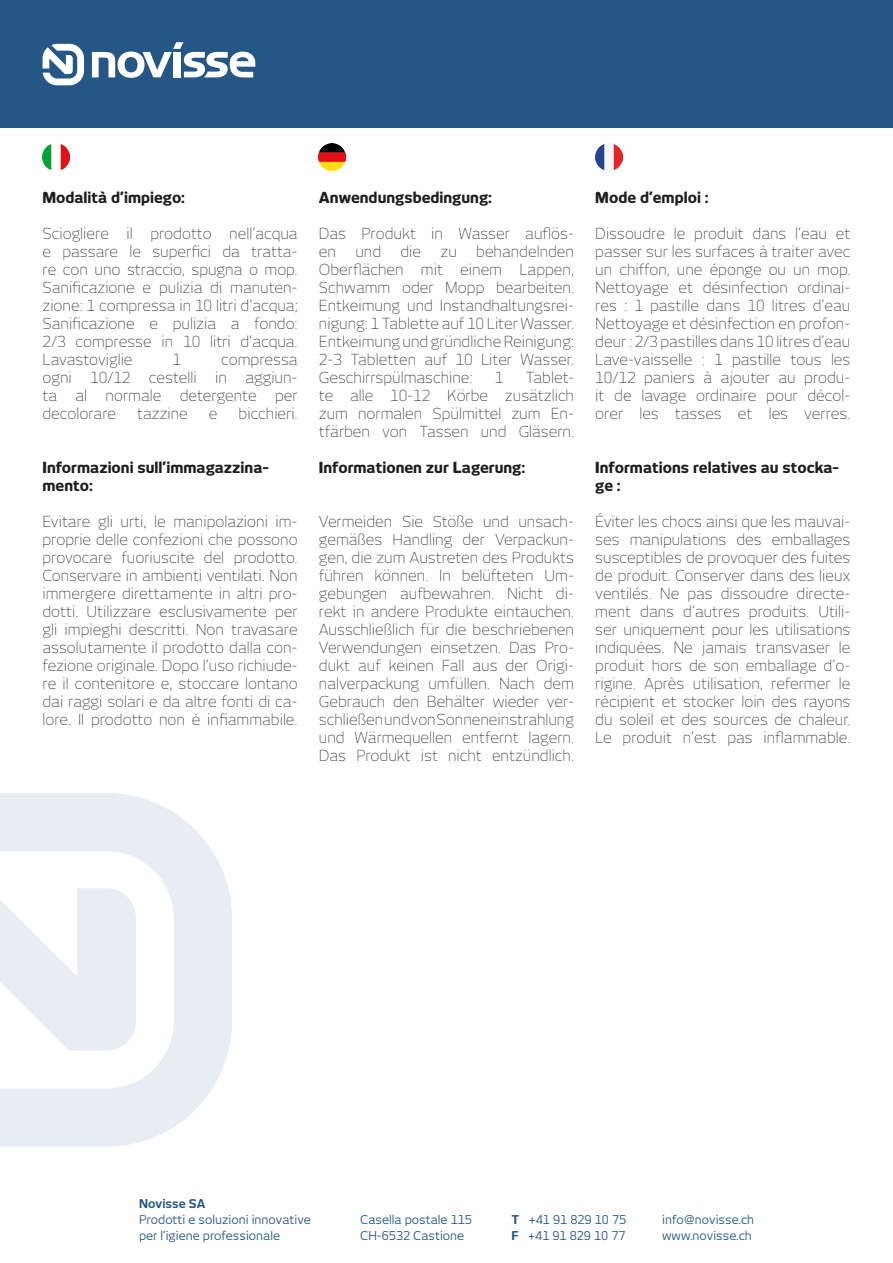
<style>
.page{position:relative;width:893px;height:1263px;background:#fff}
.page>*{position:absolute;margin:0;border:0;box-sizing:border-box;transform-origin:0 0}
.t1{font:15px/18px "New June Fine";color:#1d1d1b;text-align:justify}
.t2{font:800 15px/18px "New June";color:#1d1d1b}
.t3{font:12px/15.1px "New June";color:#245686}
.t4{font:700 12px "New June";color:#245686}
.s1{font-weight:700}
</style>
<div class="page">
<div style="left:0;top:0;width:893px;height:128px;background:#245686"></div>
<img style="left:43px;top:144px;width:26px;height:26px">
<img style="left:595px;top:144px;width:27px;height:26px">
<img style="left:319px;top:143px;width:27px;height:27px">
<svg style="left:92px;top:42px;width:163px;height:36px"></svg>
<svg style="left:43px;top:44px;width:41px;height:41px"></svg>
<svg style="left:0;top:793px;width:232px;height:353px;fill:#e8ecf3"></svg>
<p class="t2" style="left:43px;top:188px;width:144px">Modalità d’impiego:</p>
<p class="t1" style="left:43px;top:224px;width:257px">Sciogliere il prodotto nell’acqua e passare le superfici da tratta&shy;re con uno straccio, spugna o mop.</p>
<p class="t1" style="left:43px;top:278px;width:257px">Sanificazione e pulizia di manuten&shy;zione: 1 compressa in 10 litri d’acqua;</p>
<p class="t1" style="left:43px;top:314px;width:257px">Sanificazione e pulizia a fondo:<br>2/3 compresse in 10 litri d’acqua.</p>
<p class="t1" style="left:43px;top:350px;width:92px">Lavastoviglie</p>
<p class="t1" style="left:173px;top:350px;width:10px">1</p>
<p class="t1" style="left:43px;top:350px;width:257px;text-indent:179px">compressa ogni 10/12 cestelli in aggiun&shy;ta al normale detergente per decolorare</p>
<p class="t1" style="left:137px;top:404px;width:52px">tazzine</p>
<p class="t1" style="left:209px;top:404px;width:10px">e</p>
<p class="t1" style="left:239px;top:404px;width:61px">bicchieri.</p>
<p class="t2" style="left:43px;top:458px;width:228px">Informazioni sull’immagazzina&shy;mento:</p>
<p class="t1" style="left:43px;top:512px;width:257px">Evitare gli urti, le manipolazioni im&shy;proprie delle confezioni che possono provocare fuoriuscite del prodotto.<br>Conservare in ambienti ventilati. Non immergere direttamente in altri pro&shy;dotti. Utilizzare esclusivamente per gli impieghi descritti. Non travasare assolutamente il prodotto dalla con&shy;fezione originale. Dopo l’uso richiude&shy;re il contenitore e, stoccare lontano dai raggi solari e da altre fonti di ca&shy;lore. Il prodotto non è infiammabile.</p>
<p class="t2" style="left:319px;top:188px;width:175px">Anwendungsbedingung:</p>
<p class="t1" style="left:319px;top:224px;width:257px">Das Produkt in Wasser auflös&shy;en</p>
<p class="t1" style="left:319px;top:242px;width:257px;text-indent:157px">behandelnden Oberflächen mit einem Lappen, Schwamm oder Mopp bearbeiten.</p>
<p class="t1" style="left:319px;top:296px;width:257px">Entkeimung und Instandhaltungsrei&shy;nigung: 1 Tablette auf 10 Liter Wasser.</p>
<p class="t1" style="left:319px;top:332px;width:257px">Entkeimung und gründliche Reinigung:<br>2-3 Tabletten auf 10 Liter Wasser.</p>
<p class="t1" style="left:319px;top:368px;width:155px">Geschirrspülmaschine:</p>
<p class="t1" style="left:495px;top:368px;width:10px">1</p>
<p class="t1" style="left:355px;top:242px;width:27px">und</p>
<p class="t1" style="left:400px;top:242px;width:22px">die</p>
<p class="t1" style="left:440px;top:242px;width:18px">zu</p>
<p class="t1" style="left:319px;top:368px;width:257px;text-indent:207px">Tablet&shy;te alle 10-12 Körbe zusätzlich zum normalen Spülmittel zum En&shy;tfärben von Tassen und Gläsern.</p>
<p class="t2" style="left:319px;top:458px;width:208px">Informationen zur Lagerung:</p>
<p class="t1" style="left:319px;top:512px;width:257px">Vermeiden Sie Stöße und unsach&shy;gemäßes Handling der Verpackun&shy;gen, die zum Austreten des Produkts führen können. In belüfteten Um&shy;gebungen aufbewahren. Nicht di&shy;rekt in andere Produkte eintauchen.<br>Ausschließlich für die beschriebenen Verwendungen einsetzen. Das Pro&shy;dukt auf keinen Fall aus der Origi&shy;nalverpackung umfüllen. Nach dem Gebrauch den Behälter wieder ver&shy;schließen und von Sonneneinstrahlung und Wärmequellen entfernt lagern.<br>Das Produkt ist nicht entzündlich.</p>
<p class="t2" style="left:595px;top:188px;width:115px">Mode d’emploi :</p>
<p class="t1" style="left:595px;top:224px;width:257px">Dissoudre le produit dans l’eau et passer sur les surfaces à traiter avec un chiffon, une éponge ou un mop.</p>
<p class="t1" style="left:595px;top:278px;width:257px">Nettoyage et désinfection ordinai&shy;res : 1 pastille dans 10 litres d’eau</p>
<p class="t1" style="left:595px;top:314px;width:257px">Nettoyage et désinfection en profon&shy;deur : 2/3 pastilles dans 10 litres d’eau</p>
<p class="t1" style="left:595px;top:350px;width:257px">Lave-vaisselle : 1 pastille tous les 10/12 paniers à ajouter au produ&shy;it de lavage ordinaire pour décol&shy;orer les tasses et les verres.</p>
<p class="t2" style="left:595px;top:458px;width:245px">Informations relatives au stocka&shy;ge :</p>
<p class="t1" style="left:595px;top:512px;width:257px">Éviter les chocs ainsi que les mauvai&shy;ses manipulations des emballages susceptibles de provoquer des fuites de produit. Conserver dans des lieux ventilés. Ne pas dissoudre directe&shy;ment dans d’autres produits. Utili&shy;ser uniquement pour les utilisations indiquées. Ne jamais transvaser le produit hors de son emballage d’o&shy;rigine. Après utilisation, refermer le récipient et stocker loin des rayons du soleil et des sources de chaleur.<br>Le produit n’est pas inflammable.</p>
<p class="t4" style="left:139px;top:1197px;width:68px">Novisse SA</p>
<p class="t3" style="left:139px;top:1212px;width:173px">Prodotti e soluzioni innovative per l’igiene professionale</p>
<p class="t3" style="left:360px;top:1212px;width:113px">Casella postale 115<br>CH-6532 Castione</p>
<p class="t3" style="left:512px;top:1212px;width:116px"><span class="s1">T</span> +41 91 829 10 75<br><span class="s1">F</span> +41 91 829 10 77</p>
<p class="t3" style="left:662px;top:1212px;width:93px">info@novisse.ch www.novisse.ch</p>
</div>
